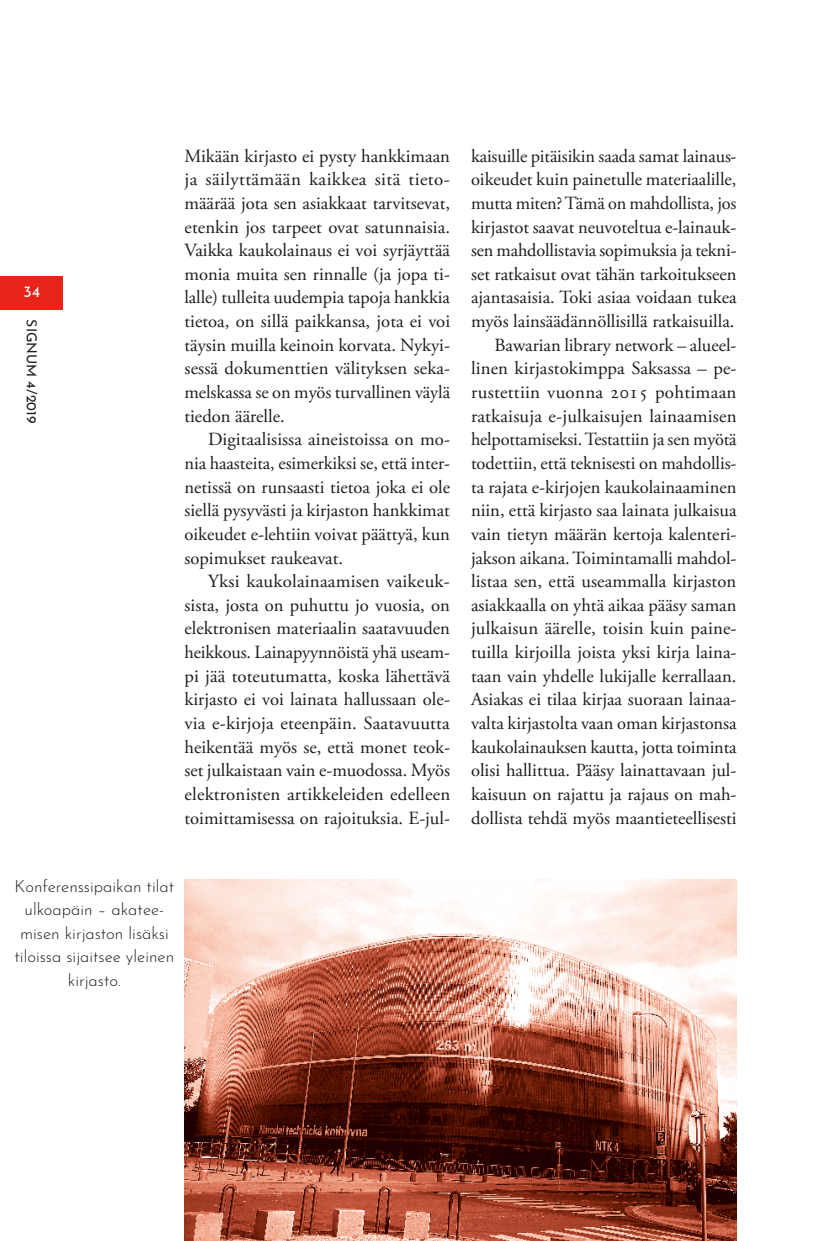
<style>
.page{position:relative;width:829px;height:1241px;background:#fff}
.page>*{position:absolute;margin:0;border:0;box-sizing:border-box;transform-origin:0 0}
.t1{font:18.55px/23.6px "Adobe Garamond Pro";letter-spacing:-.005em;color:#1d1d1b;text-align:justify}
.t2{font:300 16.62px/23.6px "Josefin Sans";color:#1d1d1b;text-align:center}
.t3{font:15.75px "Josefin Sans";color:#fff}
.t4{font:14px "Josefin Sans";color:#1d1d1b}
</style>
<div class="page">
<div style="left:0;top:276px;width:63px;height:33px;background:#e72419"></div>
<img style="left:184px;top:879px;width:552px;height:361px">
<p class="t3" style="left:23px;top:278px;width:18px">34</p>
<p class="t4" style="left:43px;top:319px;width:105px;rotate:90deg">SIGNUM 4/2019</p>
<p class="t1" style="left:184px;top:144px;width:267px">Mikään kirjasto ei pysty hankkimaan ja säilyttämään kaikkea sitä tieto&shy;määrää jota sen asiakkaat tarvitsevat, etenkin jos tarpeet ovat satunnaisia.<br>Vaikka kaukolainaus ei voi syrjäyttää monia muita sen rinnalle (ja jopa ti&shy;lalle) tulleita uudempia tapoja hankkia tietoa, on sillä paikkansa, jota ei voi täysin muilla keinoin korvata. Nykyi&shy;sessä dokumenttien välityksen seka&shy;melskassa se on myös turvallinen väylä tiedon äärelle.</p>
<p class="t1" style="left:184px;top:428px;width:267px;text-indent:24px">Digitaalisissa aineistoissa on mo&shy;nia haasteita, esimerkiksi se, että inter&shy;netissä on runsaasti tietoa joka ei ole siellä pysyvästi ja kirjaston hankkimat oikeudet e-lehtiin voivat päättyä, kun sopimukset raukeavat.</p>
<p class="t1" style="left:184px;top:570px;width:267px;text-indent:24px">Yksi kaukolainaamisen vaikeuk&shy;sista, josta on puhuttu jo vuosia, on elektronisen materiaalin saatavuuden heikkous. Lainapyynnöistä yhä useam&shy;pi jää toteutumatta, koska lähettävä kirjasto ei voi lainata hallussaan ole&shy;via e-kirjoja eteenpäin. Saatavuutta heikentää myös se, että monet teok&shy;set julkaistaan vain e-muodossa. Myös elektronisten artikkeleiden edelleen toimittamisessa on rajoituksia. E-jul-</p>
<p class="t2" style="left:15px;top:872px;width:161px">Konferenssipaikan tilat ulkoapäin – akatee&shy;misen kirjaston lisäksi tiloissa sijaitsee yleinen kirjasto.</p>
<p class="t1" style="left:471px;top:144px;width:267px;text-align:right">kaisuille pitäisikin saada samat lainaus&shy;oikeudet kuin painetulle materiaalille, mutta miten? Tämä on mahdollista, jos kirjastot saavat neuvoteltua e-lainauk&shy;sen mahdollistavia sopimuksia ja tekni&shy;set ratkaisut ovat tähän tarkoitukseen ajantasaisia. Toki asiaa voidaan tukea myös lainsäädännöllisillä ratkaisuilla.<br>Bawarian library network – alueel&shy;linen kirjastokimppa Saksassa – pe&shy;rustettiin vuonna 2015 pohtimaan ratkaisuja e-julkaisujen lainaamisen helpottamiseksi. Testattiin ja sen myötä todettiin, että teknisesti on mahdollis&shy;ta rajata e-kirjojen kaukolainaaminen niin, että kirjasto saa lainata julkaisua vain tietyn määrän kertoja kalenteri&shy;jakson aikana. Toimintamalli mahdol&shy;listaa sen, että useammalla kirjaston asiakkaalla on yhtä aikaa pääsy saman julkaisun äärelle, toisin kuin paine&shy;tuilla kirjoilla joista yksi kirja laina&shy;taan vain yhdelle lukijalle kerrallaan.<br>Asiakas ei tilaa kirjaa suoraan lainaa&shy;valta kirjastolta vaan oman kirjastonsa kaukolainauksen kautta, jotta toiminta olisi hallittua. Pääsy lainattavaan jul&shy;kaisuun on rajattu ja rajaus on mah&shy;dollista tehdä myös maantieteellisesti</p>
</div>
